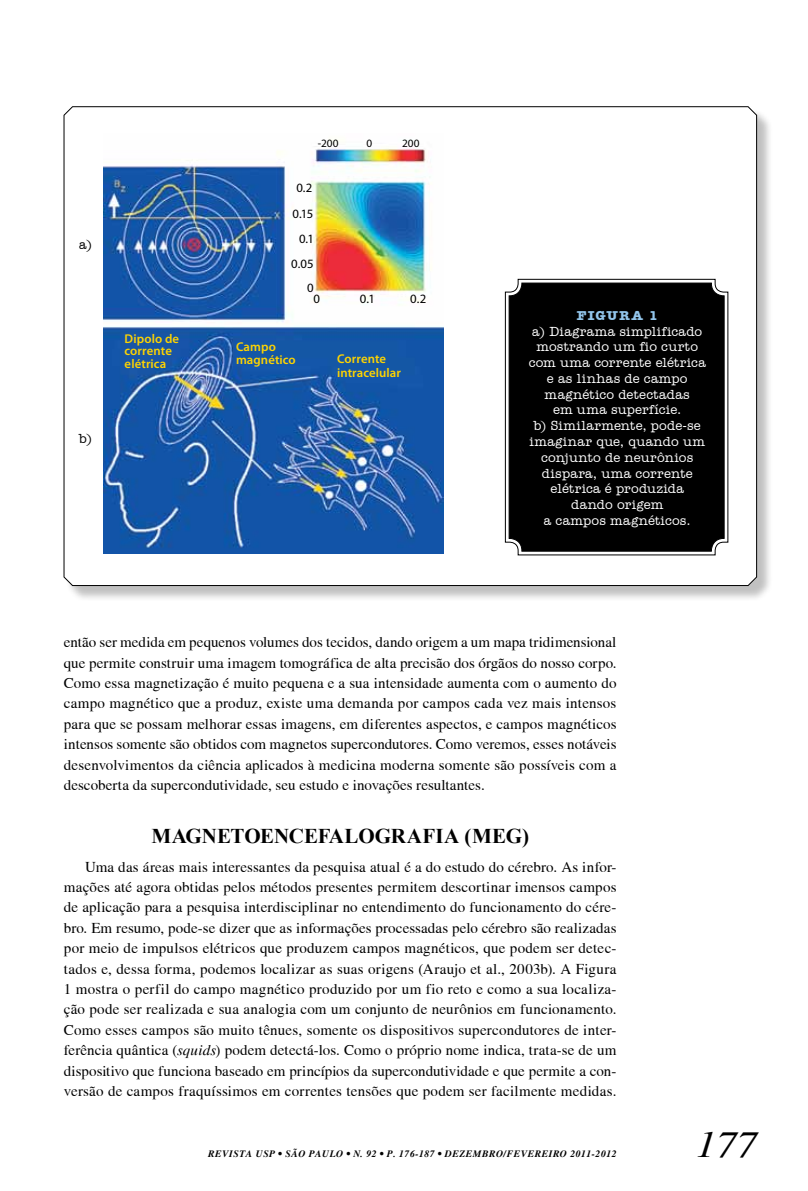
<style>
.page{position:relative;width:808px;height:1191px;background:#fff}
.page>*{position:absolute;margin:0;border:0;box-sizing:border-box;transform-origin:0 0}
.t1{font:italic 37.5px "Times";color:#000;scale:1.1 1}
.t2{font:700 21px "Times New Roman";letter-spacing:-.005em;color:#000}
.t3{font:15px/20.4px "Times";letter-spacing:.01em;color:#000;text-align:justify}
.t4{font:500 13.5px/15.8px "Amer Typewriter IT Cby BT";letter-spacing:.015em;color:#fff;text-align:center}
.t5{font:700 13.5px "Amer Typewriter IT Cby BT";letter-spacing:.09em;color:#92c5eb}
.t6{font:500 13.5px "Amer Typewriter IT Cby BT";color:#000}
.t7{font:600 12.75px/12.8px "Myriad Pro";letter-spacing:.01em;color:#ffd400}
.t8{font:12.75px/25.2px "Myriad Pro";color:#000;text-align:right}
.t9{font:11.25px "Myriad Pro";letter-spacing:.015em;color:#000}
.t10{font:italic 700 9.75px "Times";letter-spacing:.05em;color:#000}
.s1{font-style:italic}
</style>
<div class="page">
<div style="left:65px;top:108px;width:708px;height:494px;background:#000;opacity:.25"></div>
<svg style="left:63px;top:106px;width:694px;height:480px"></svg>
<svg style="left:505px;top:278px;width:224px;height:277px"></svg>
<div style="left:508px;top:282px;width:217px;height:270px;background:#000"></div>
<img style="left:103px;top:133px;width:340px;height:420px">
<p class="t6" style="left:79px;top:236px;width:14px">a)</p>
<p class="t6" style="left:79px;top:430px;width:14px">b)</p>
<p class="t9" style="left:318px;top:136px;width:22px">-200</p>
<p class="t9" style="left:367px;top:136px;width:7px">0</p>
<p class="t9" style="left:402px;top:136px;width:19px">200</p>
<p class="t8" style="left:291px;top:175px;width:24px">0.2<br>0.15<br>0.1<br>0.05<br>0</p>
<p class="t8" style="left:313px;top:285px;width:8px">0</p>
<p class="t8" style="left:360px;top:285px;width:17px">0.1</p>
<p class="t8" style="left:410px;top:285px;width:18px">0.2</p>
<p class="t7" style="left:125px;top:331px;width:56px">Dipolo de corrente elétrica</p>
<p class="t7" style="left:236px;top:339px;width:61px;line-height:13.5px">Campo magnético</p>
<p class="t7" style="left:337px;top:352px;width:66px;line-height:13.5px">Corrente intracelular</p>
<p class="t5" style="left:577px;top:306px;width:82px">FIGURA 1</p>
<p class="t4" style="left:529px;top:323px;width:179px">a) Diagrama simplificado mostrando um fio curto com uma corrente elétrica e as linhas de campo magnético detectadas<br>em uma superfície.<br>b) Similarmente, pode-se imaginar que, quando um conjunto de neurônios dispara, uma corrente elétrica é produzida dando origem<br>a campos magnéticos.</p>
<p class="t3" style="left:64px;top:632px;width:554px">então ser medida em pequenos volumes dos tecidos, dando origem a um mapa tridimensional que permite construir uma imagem tomográfica de alta precisão dos órgãos do nosso corpo.<br>Como essa magnetização é muito pequena e a sua intensidade aumenta com o aumento do campo magnético que a produz, existe uma demanda por campos cada vez mais intensos para que se possam melhorar essas imagens, em diferentes aspectos, e campos magnéticos intensos somente são obtidos com magnetos supercondutores. Como veremos, esses notáveis desenvolvimentos da ciência aplicados à medicina moderna somente são possíveis com a descoberta da supercondutividade, seu estudo e inovações resultantes.</p>
<h2 class="t2" style="left:151px;top:821px;width:379px">MAGNETOENCEFALOGRAFIA (MEG)</h2>
<p class="t3" style="left:64px;top:856px;width:554px;text-indent:21px">Uma das áreas mais interessantes da pesquisa atual é a do estudo do cérebro. As infor&shy;mações até agora obtidas pelos métodos presentes permitem descortinar imensos campos de aplicação para a pesquisa interdisciplinar no entendimento do funcionamento do cére&shy;bro. Em resumo, pode-se dizer que as informações processadas pelo cérebro são realizadas por meio de impulsos elétricos que produzem campos magnéticos, que podem ser detec&shy;tados e, dessa forma, podemos localizar as suas origens (Araujo et al., 2003b). A Figura 1 mostra o perfil do campo magnético produzido por um fio reto e como a sua localiza&shy;ção pode ser realizada e sua analogia com um conjunto de neurônios em funcionamento.<br>Como esses campos são muito tênues, somente os dispositivos supercondutores de inter&shy;ferência quântica (<span class="s1">squids</span>) podem detectá-los. Como o próprio nome indica, trata-se de um dispositivo que funciona baseado em princípios da supercondutividade e que permite a con&shy;versão de campos fraquíssimos em correntes tensões que podem ser facilmente medidas.</p>
<p class="t10" style="left:208px;top:1148px;width:313px">REVISTA USP • SÃO PAULO • N. 92 • P. 176-187 • DEZEMBRO/FEVEREIR</p>
<p class="t10" style="left:560px;top:1148px;width:58px">O 2011-2012</p>
<h1 class="t1" style="left:696px;top:1124px;width:58px">177</h1>
</div>
